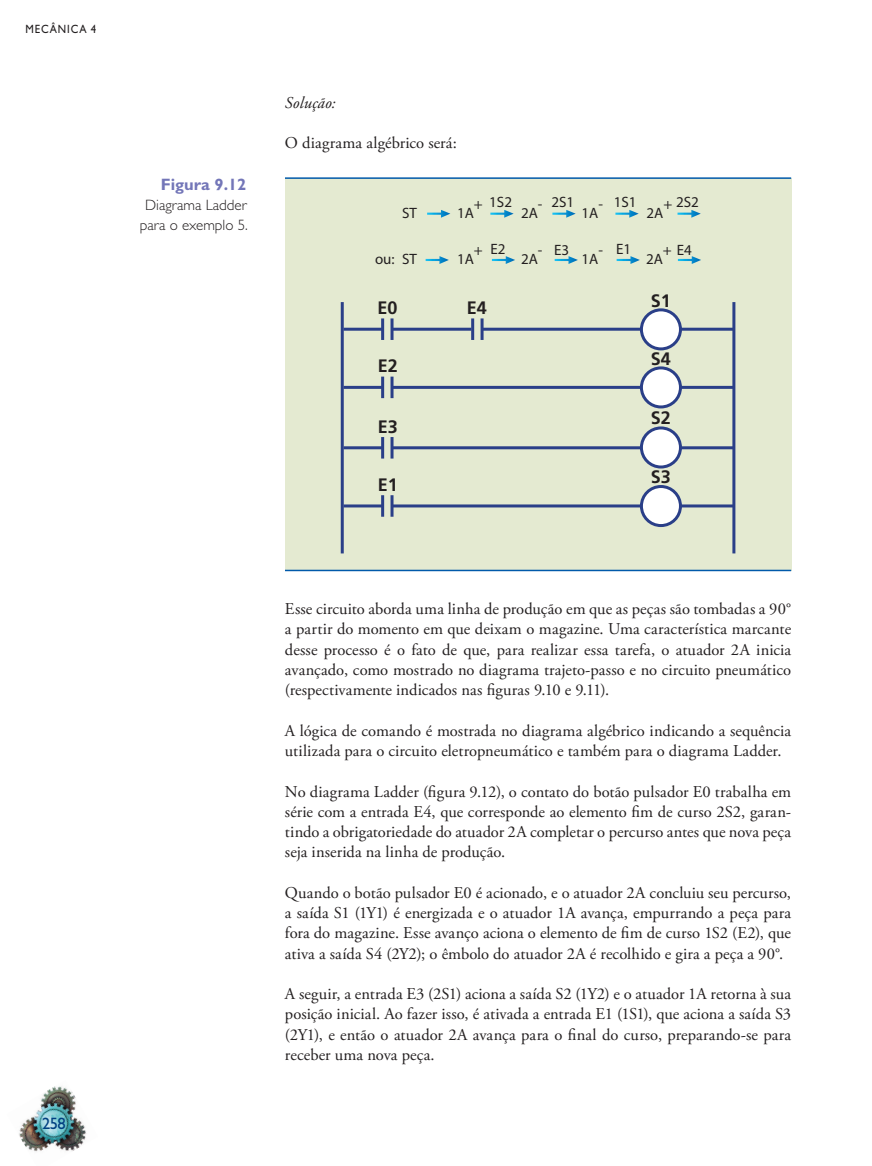
<style>
.page{position:relative;width:872px;height:1166px;background:#fff}
.page>*{position:absolute;margin:0;border:0;box-sizing:border-box;transform-origin:0 0}
.t1{font:700 18px "Frutiger";color:#231f20}
.t2{font:16.5px/20.2px "Adobe Garamond Pro";letter-spacing:.005em;color:#231f20;text-align:justify}
.t3{font:700 16.5px "Gill Sans Std";color:#7376b8}
.t4{font:italic 16.5px "Adobe Garamond Pro";letter-spacing:.005em;color:#231f20}
.t5{font:16.5px "Gill Sans Std";color:#014081}
.t6{font:700 15px "Frutiger";color:#231f20}
.t7{font:300 15px/20.2px "Gill Sans Std";color:#231f20;text-align:center}
.t8{font:15px "Frutiger";color:#231f20}
.t9{font:12px "Gill Sans Std";letter-spacing:.085em;color:#231f20;scale:.9 1}
</style>
<div class="page">
<img style="left:19px;top:1086px;width:68px;height:66px">
<div style="left:285px;top:178px;width:506px;height:392px;background:#e4ead1"></div>
<hr style="left:285px;top:177px;width:506px;height:2px;background:#015aaa">
<hr style="left:285px;top:569px;width:506px;height:2px;background:#015aaa">
<svg style="left:425px;top:256px;width:24px;height:8px"></svg>
<svg style="left:492px;top:256px;width:23px;height:8px"></svg>
<svg style="left:554px;top:256px;width:24px;height:8px"></svg>
<svg style="left:616px;top:256px;width:24px;height:8px"></svg>
<svg style="left:678px;top:256px;width:23px;height:8px"></svg>
<svg style="left:427px;top:210px;width:23px;height:8px"></svg>
<svg style="left:490px;top:210px;width:23px;height:8px"></svg>
<svg style="left:552px;top:210px;width:23px;height:8px"></svg>
<svg style="left:615px;top:210px;width:23px;height:8px"></svg>
<svg style="left:677px;top:210px;width:23px;height:8px"></svg>
<hr style="left:341px;top:302px;width:3px;height:251px;background:#2a3f88">
<hr style="left:732px;top:302px;width:3px;height:251px;background:#2a3f88">
<hr style="left:381px;top:318px;width:3px;height:22px;background:#2a3f88">
<hr style="left:390px;top:318px;width:3px;height:22px;background:#2a3f88">
<hr style="left:343px;top:327px;width:39px;height:3px;background:#2a3f88">
<hr style="left:393px;top:327px;width:78px;height:3px;background:#2a3f88">
<hr style="left:471px;top:318px;width:3px;height:22px;background:#2a3f88">
<hr style="left:480px;top:318px;width:3px;height:22px;background:#2a3f88">
<hr style="left:483px;top:327px;width:250px;height:3px;background:#2a3f88">
<hr style="left:381px;top:376px;width:3px;height:22px;background:#2a3f88">
<hr style="left:390px;top:376px;width:3px;height:22px;background:#2a3f88">
<hr style="left:343px;top:386px;width:39px;height:3px;background:#2a3f88">
<hr style="left:393px;top:386px;width:341px;height:3px;background:#2a3f88">
<hr style="left:381px;top:437px;width:3px;height:21px;background:#2a3f88">
<hr style="left:390px;top:437px;width:3px;height:21px;background:#2a3f88">
<hr style="left:343px;top:446px;width:39px;height:3px;background:#2a3f88">
<hr style="left:393px;top:446px;width:341px;height:3px;background:#2a3f88">
<hr style="left:381px;top:495px;width:3px;height:21px;background:#2a3f88">
<hr style="left:390px;top:495px;width:3px;height:21px;background:#2a3f88">
<hr style="left:343px;top:504px;width:39px;height:3px;background:#2a3f88">
<hr style="left:393px;top:504px;width:341px;height:3px;background:#2a3f88">
<div style="left:641px;top:310px;width:39px;height:39px;background:#fff;border-radius:50%"></div>
<div style="left:640px;top:308px;width:42px;height:42px;border:3px solid #2a3f88;border-radius:50%"></div>
<div style="left:641px;top:368px;width:39px;height:39px;background:#fff;border-radius:50%"></div>
<div style="left:640px;top:366px;width:42px;height:42px;border:3px solid #2a3f88;border-radius:50%"></div>
<div style="left:641px;top:428px;width:39px;height:39px;background:#fff;border-radius:50%"></div>
<div style="left:640px;top:426px;width:42px;height:42px;border:3px solid #2a3f88;border-radius:50%"></div>
<div style="left:641px;top:486px;width:39px;height:39px;background:#fff;border-radius:50%"></div>
<div style="left:640px;top:485px;width:42px;height:42px;border:3px solid #2a3f88;border-radius:50%"></div>
<p class="t9" style="left:26px;top:22px;width:80px">MECÂNICA 4</p>
<p class="t5" style="left:42px;top:1113px;width:25px">258</p>
<p class="t3" style="left:161px;top:174px;width:87px">Figura 9.12</p>
<p class="t7" style="left:140px;top:195px;width:110px">Diagrama Ladder para o exemplo 5.</p>
<p class="t4" style="left:285px;top:92px;width:52px">Solução:</p>
<p class="t2" style="left:285px;top:133px;width:173px">O diagrama algébrico será:</p>
<p class="t6" style="left:474px;top:193px;width:40px">+ 1S2</p>
<p class="t6" style="left:551px;top:193px;width:24px">2S1</p>
<p class="t6" style="left:614px;top:193px;width:24px">1S1</p>
<p class="t6" style="left:676px;top:193px;width:24px">2S2</p>
<p class="t6" style="left:663px;top:195px;width:10px">+</p>
<p class="t6" style="left:538px;top:195px;width:6px">-</p>
<p class="t6" style="left:598px;top:195px;width:6px">-</p>
<p class="t6" style="left:402px;top:204px;width:16px">ST</p>
<p class="t6" style="left:521px;top:204px;width:18px">2A</p>
<p class="t6" style="left:581px;top:204px;width:18px">1A</p>
<p class="t6" style="left:457px;top:204px;width:18px">1A</p>
<p class="t6" style="left:646px;top:204px;width:18px">2A</p>
<p class="t6" style="left:490px;top:240px;width:17px">E2</p>
<p class="t6" style="left:554px;top:240px;width:17px">E3</p>
<p class="t6" style="left:616px;top:240px;width:17px">E1</p>
<p class="t6" style="left:663px;top:240px;width:30px">+ E4</p>
<p class="t6" style="left:646px;top:250px;width:18px">2A</p>
<p class="t6" style="left:474px;top:241px;width:10px">+</p>
<p class="t6" style="left:538px;top:241px;width:6px">-</p>
<p class="t6" style="left:598px;top:241px;width:6px">-</p>
<p class="t6" style="left:402px;top:250px;width:16px">ST</p>
<p class="t6" style="left:521px;top:250px;width:18px">2A</p>
<p class="t6" style="left:457px;top:250px;width:18px">1A</p>
<p class="t6" style="left:581px;top:250px;width:18px">1A</p>
<p class="t8" style="left:375px;top:250px;width:21px">ou:</p>
<p class="t1" style="left:377px;top:297px;width:22px">E0</p>
<p class="t1" style="left:467px;top:297px;width:22px">E4</p>
<p class="t1" style="left:651px;top:290px;width:22px">S1</p>
<p class="t1" style="left:378px;top:355px;width:22px">E2</p>
<p class="t1" style="left:378px;top:415px;width:22px">E3</p>
<p class="t1" style="left:378px;top:474px;width:22px">E1</p>
<p class="t1" style="left:651px;top:347px;width:22px">S4</p>
<p class="t1" style="left:651px;top:407px;width:22px">S2</p>
<p class="t1" style="left:651px;top:465px;width:22px">S3</p>
<p class="t2" style="left:285px;top:599px;width:508px">Esse circuito aborda uma linha de produção em que as peças são tombadas a 90° a partir do momento em que deixam o magazine. Uma característica marcante desse processo é o fato de que, para realizar essa tarefa, o atuador 2A inicia avançado, como mostrado no diagrama trajeto-passo e no circuito pneumático (respectivamente indicados nas figuras 9.10 e 9.11).</p>
<p class="t2" style="left:285px;top:720px;width:508px">A lógica de comando é mostrada no diagrama algébrico indicando a sequência utilizada para o circuito eletropneumático e também para o diagrama Ladder.</p>
<p class="t2" style="left:285px;top:781px;width:508px">No diagrama Ladder (figura 9.12), o contato do botão pulsador E0 trabalha em série com a entrada E4, que corresponde ao elemento fim de curso 2S2, garan&shy;tindo a obrigatoriedade do atuador 2A completar o percurso antes que nova peça seja inserida na linha de produção.</p>
<p class="t2" style="left:285px;top:882px;width:507px">Quando o botão pulsador E0 é acionado, e o atuador 2A concluiu seu percurso, a saída S1 (1Y1) é energizada e o atuador 1A avança, empurrando a peça para fora do magazine. Esse avanço aciona o elemento de fim de curso 1S2 (E2), que ativa a saída S4 (2Y2); o êmbolo do atuador 2A é recolhido e gira a peça a 90°.</p>
<p class="t2" style="left:285px;top:984px;width:508px">A seguir, a entrada E3 (2S1) aciona a saída S2 (1Y2) e o atuador 1A retorna à sua posição inicial. Ao fazer isso, é ativada a entrada E1 (1S1), que aciona a saída S3 (2Y1), e então o atuador 2A avança para o final do curso, preparando-se para receber uma nova peça.</p>
</div>
